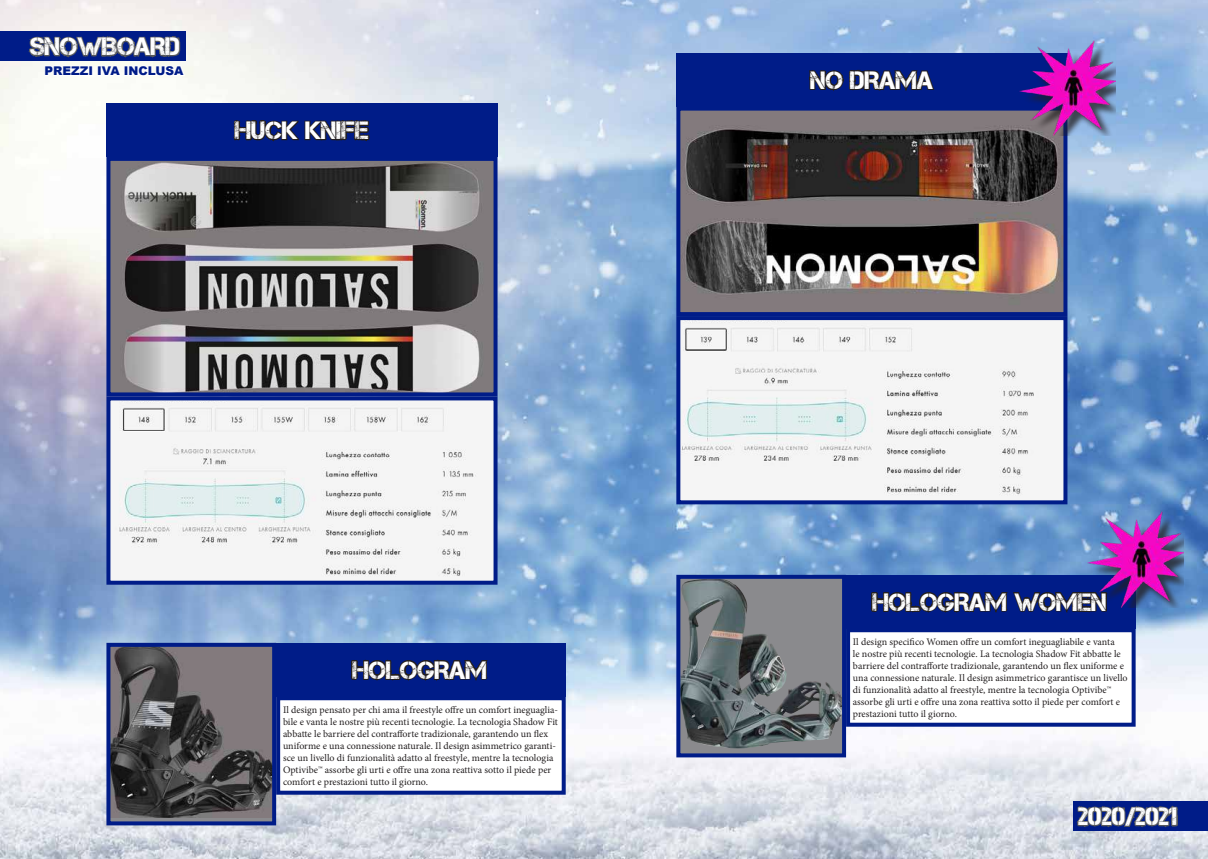
<style>
.page{position:relative;width:1208px;height:859px;background:#fff}
.page>*{position:absolute;margin:0;border:0;box-sizing:border-box;transform-origin:0 0}
.t1{font:25px "Captureit";color:#fff}
.t2{font:900 12px "Arial";color:#001c88}
.t3{font:10px/12px "Minion Pro";color:#231f20}
</style>
<div class="page">
<img style="left:0;top:0;width:1208px;height:859px">
<div style="left:0;top:32px;width:186px;height:29px;background:#001c88"></div>
<div style="left:1072px;top:801px;width:136px;height:30px;background:#001c88"></div>
<svg style="left:1064px;top:803px;width:114px;height:27px"></svg>
<svg style="left:21px;top:36px;width:165px;height:44px"></svg>
<div style="left:106px;top:103px;width:391px;height:54px;background:#001c88"></div>
<svg style="left:233px;top:120px;width:137px;height:22px"></svg>
<img style="left:111px;top:401px;width:381px;height:179px">
<div style="left:106px;top:396px;width:391px;height:189px;border:4px solid #001c88"></div>
<img style="left:111px;top:162px;width:381px;height:229px">
<div style="left:106px;top:157px;width:391px;height:239px;border:4px solid #001c88"></div>
<div style="left:274px;top:643px;width:292px;height:53px;background:#001c88"></div>
<svg style="left:350px;top:659px;width:138px;height:22px"></svg>
<img style="left:111px;top:648px;width:160px;height:170px">
<div style="left:106px;top:643px;width:170px;height:182px;border:4px solid #001c88"></div>
<div style="left:278px;top:698px;width:286px;height:95px;background:#fff"></div>
<div style="left:276px;top:696px;width:290px;height:99px;border:4px solid #001c88"></div>
<div style="left:676px;top:53px;width:391px;height:54px;background:#001c88"></div>
<svg style="left:809px;top:69px;width:126px;height:23px"></svg>
<img style="left:681px;top:321px;width:381px;height:178px">
<div style="left:676px;top:316px;width:391px;height:188px;border:4px solid #001c88"></div>
<img style="left:681px;top:112px;width:381px;height:199px">
<div style="left:676px;top:107px;width:391px;height:209px;border:4px solid #001c88"></div>
<div style="left:843px;top:575px;width:292px;height:53px;background:#001c88"></div>
<svg style="left:870px;top:591px;width:237px;height:22px"></svg>
<div style="left:678px;top:577px;width:166px;height:178px;background:#8a8a8d"></div>
<img style="left:681px;top:580px;width:160px;height:168px">
<div style="left:676px;top:575px;width:170px;height:182px;border:4px solid #001c88"></div>
<div style="left:848px;top:630px;width:285px;height:95px;background:#fff"></div>
<div style="left:846px;top:628px;width:289px;height:99px;border:4px solid #001c88"></div>
<img style="left:1019px;top:40px;width:96px;height:96px">
<img style="left:1087px;top:512px;width:96px;height:95px">
<h1 class="t1" style="left:30px;top:33px;width:151px">SNOWBOARD</h1>
<p class="t2" style="left:45px;top:62px;width:141px">PREZZI IVA INCLUSA</p>
<h1 class="t1" style="left:235px;top:117px;width:135px">HUCK KNIFE</h1>
<h1 class="t1" style="left:352px;top:656px;width:136px">HOLOGRAM</h1>
<p class="t3" style="left:283px;top:704px;width:276px">Il design pensato per chi ama il freestyle offre un comfort ineguaglia&shy;bile e vanta le nostre più recenti tecnologie. La tecnologia Shadow Fit abbatte le barriere del contrafforte tradizionale, garantendo un flex uniforme e una connessione naturale. Il design asimmetrico garanti&shy;sce un livello di funzionalità adatto al freestyle, mentre la tecnologia Optivibe™ assorbe gli urti e offre una zona reattiva sotto il piede per comfort e prestazioni tutto il giorno.</p>
<h1 class="t1" style="left:810px;top:66px;width:124px">NO DRAMA</h1>
<h1 class="t1" style="left:872px;top:588px;width:236px">HOLOGRAM WOMEN</h1>
<p class="t3" style="left:853px;top:636px;width:276px">Il design specifico Women offre un comfort ineguagliabile e vanta<br>le nostre più recenti tecnologie. La tecnologia Shadow Fit abbatte le barriere del contrafforte tradizionale, garantendo un flex uniforme e una connessione naturale. Il design asimmetrico garantisce un livello di funzionalità adatto al freestyle, mentre la tecnologia Optivibe™ assorbe gli urti e offre una zona reattiva sotto il piede per comfort e prestazioni tutto il giorno.</p>
<h1 class="t1" style="left:1078px;top:802px;width:100px">2020/2021</h1>
</div>
